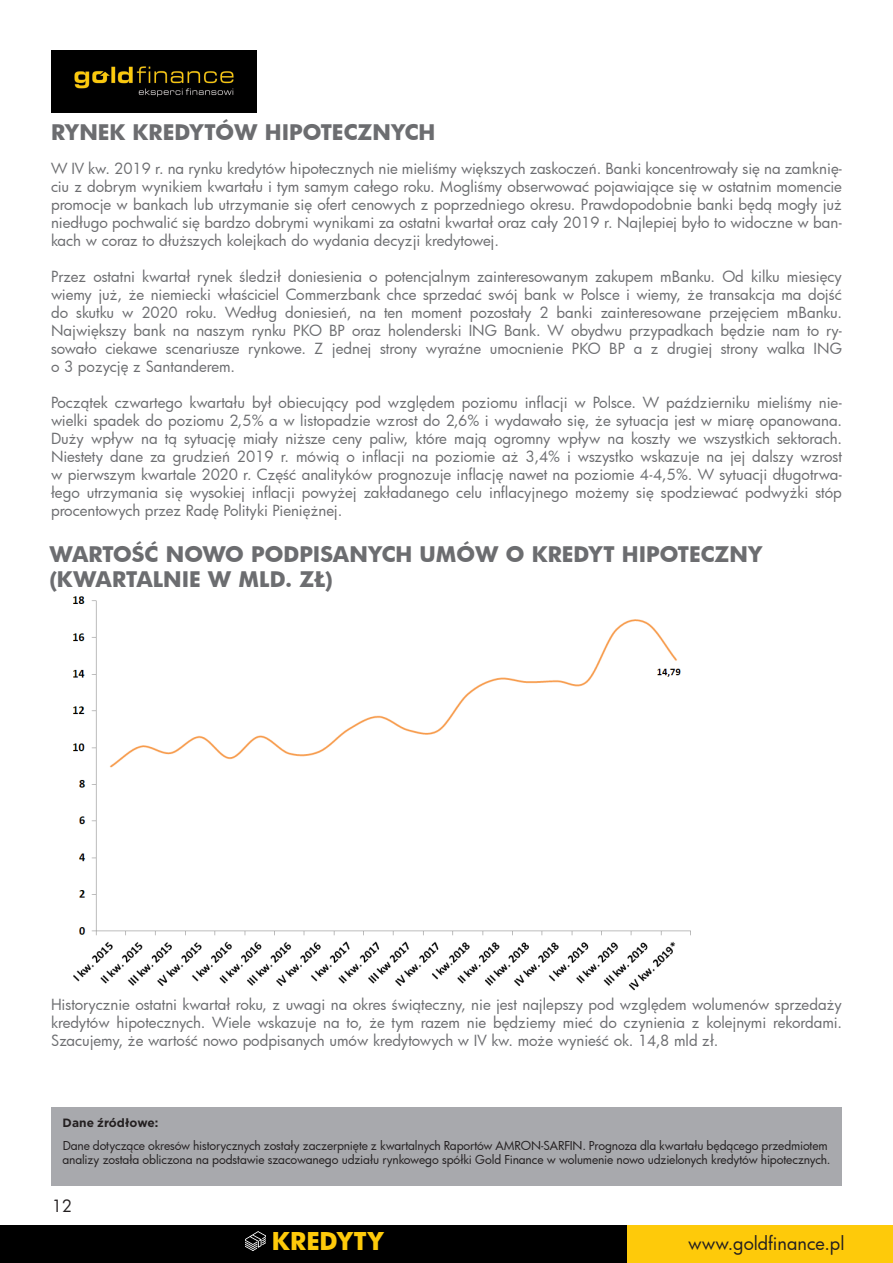
<style>
.page{position:relative;width:893px;height:1263px;background:#fff}
.page>*{position:absolute;margin:0;border:0;box-sizing:border-box;transform-origin:0 0}
.t1{font:700 24px "Futura";color:#feca0a}
.t2{font:700 21px/25.2px "Futura";color:#6c6d70}
.t3{font:18px "Futura";color:#231f20}
.t4{font:16.5px "Futura";color:#231f20}
.t5{font:15px/18px "Futura";color:#6c6d70;text-align:justify}
.t6{font:12px/14.4px "Futura";letter-spacing:-.01em;color:#231f20}
.t7{font:700 12px "Gotham";color:#231f20}
</style>
<div class="page">
<div style="left:0;top:1225px;width:646px;height:38px;background:#000"></div>
<div style="left:627px;top:1225px;width:266px;height:38px;background:#feca0a"></div>
<img style="left:51px;top:51px;width:206px;height:61px">
<img style="left:245px;top:1231px;width:21px;height:20px">
<img style="left:73px;top:596px;width:617px;height:394px">
<div style="left:51px;top:1107px;width:791px;height:78px;background:#a8a9ad"></div>
<p class="t2" style="left:51px;top:119px;width:386px">RYNEK KREDYTÓW HIPOTECZNYCH</p>
<p class="t5" style="left:51px;top:159px;width:792px">W IV kw. 2019 r. na rynku kredytów hipotecznych nie mieliśmy większych zaskoczeń. Banki koncentrowały się na zamknię&shy;ciu z dobrym wynikiem kwartału i tym samym całego roku. Mogliśmy obserwować pojawiające się w ostatnim momencie promocje w bankach lub utrzymanie się ofert cenowych z poprzedniego okresu. Prawdopodobnie banki będą mogły już niedługo pochwalić się bardzo dobrymi wynikami za ostatni kwartał oraz cały 2019 r. Najlepiej było to widoczne w ban&shy;kach w coraz to dłuższych kolejkach do wydania decyzji kredytowej.</p>
<p class="t5" style="left:51px;top:267px;width:792px">Przez ostatni kwartał rynek śledził doniesienia o potencjalnym zainteresowanym zakupem mBanku. Od kilku miesięcy wiemy już, że niemiecki właściciel Commerzbank chce sprzedać swój bank w Polsce i wiemy, że transakcja ma dojść do skutku w 2020 roku. Według doniesień, na ten moment pozostały 2 banki zainteresowane przejęciem mBanku.<br>Największy bank na naszym rynku PKO BP oraz holenderski ING Bank. W obydwu przypadkach będzie nam to ry&shy;sowało ciekawe scenariusze rynkowe. Z jednej strony wyraźne umocnienie PKO BP a z drugiej strony walka ING o 3 pozycję z Santanderem.</p>
<p class="t5" style="left:51px;top:393px;width:792px">Początek czwartego kwartału był obiecujący pod względem poziomu inflacji w Polsce. W październiku mieliśmy nie&shy;wielki spadek do poziomu 2,5% a w listopadzie wzrost do 2,6% i wydawało się, że sytuacja jest w miarę opanowana.<br>Duży wpływ na tą sytuację miały niższe ceny paliw, które mają ogromny wpływ na koszty we wszystkich sektorach.<br>Niestety dane za grudzień 2019 r. mówią o inflacji na poziomie aż 3,4% i wszystko wskazuje na jej dalszy wzrost w pierwszym kwartale 2020 r. Część analityków prognozuje inflację nawet na poziomie 4-4,5%. W sytuacji długotrwa&shy;łego utrzymania się wysokiej inflacji powyżej zakładanego celu inflacyjnego możemy się spodziewać podwyżki stóp procentowych przez Radę Polityki Pieniężnej.</p>
<p class="t2" style="left:50px;top:540px;width:715px">WARTOŚĆ NOWO PODPISANYCH UMÓW O KREDYT HIPOTECZNY (KWARTALNIE W MLD. ZŁ)</p>
<p class="t5" style="left:51px;top:995px;width:792px">Historycznie ostatni kwartał roku, z uwagi na okres świąteczny, nie jest najlepszy pod względem wolumenów sprzedaży kredytów hipotecznych. Wiele wskazuje na to, że tym razem nie będziemy mieć do czynienia z kolejnymi rekordami.<br>Szacujemy, że wartość nowo podpisanych umów kredytowych w IV kw. może wynieść ok. 14,8 mld zł.</p>
<p class="t7" style="left:63px;top:1114px;width:97px">Dane źródłowe:</p>
<p class="t6" style="left:62px;top:1138px;width:770px">Dane dotyczące okresów historycznych zostały zaczerpnięte z kwartalnych Raportów AMRON-SARFIN. Prognoza dla kwartału będącego przedmiotem analizy została obliczona na podstawie szacowanego udziału rynkowego spółki Gold Finance w wolumenie nowo udzielonych kredytów hipotecznych.</p>
<p class="t4" style="left:52px;top:1194px;width:22px">12</p>
<p class="t1" style="left:272px;top:1224px;width:114px">KREDYTY</p>
<p class="t3" style="left:688px;top:1231px;width:158px">www.goldfinance.pl</p>
</div>
